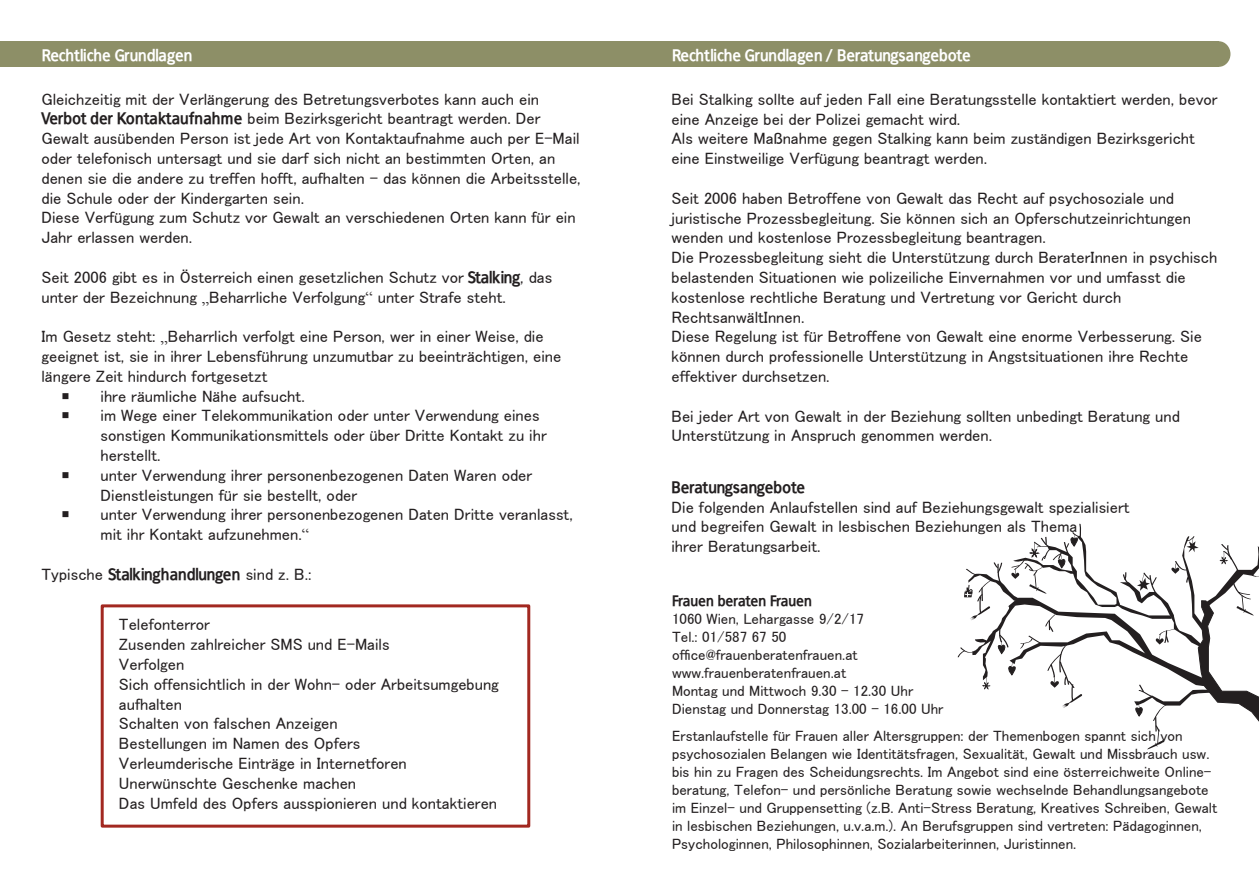
<style>
.page{position:relative;width:1259px;height:893px;background:#fff}
.page>*{position:absolute;margin:0;border:0;box-sizing:border-box;transform-origin:0 0}
.t1{font:16.5px/19.8px "MS P Gothic";color:#231f20}
.t2{font:700 16.5px "Francophil Sans";color:#fff}
.t3{font:700 16.5px "Francophil Sans";letter-spacing:-.035em;color:#231f20}
.t4{font:700 16.5px "Francophil Sans";color:#231f20}
.t5{font:15px/18px "MS P Gothic";color:#231f20}
.t6{font:700 15px "Francophil Sans";color:#231f20}
.s1{font-family:"Francophil Sans";font-weight:700}
.s2{font-family:"Times New Roman"}
.s3{font-family:"MS P Gothic";font-weight:400}
</style>
<div class="page">
<div style="left:101px;top:604px;width:429px;height:224px;background:#fff;border:3px solid #a22820"></div>
<div style="left:0;top:41px;width:1218px;height:26px;background:#8d8f67"></div>
<div style="left:1207px;top:41px;width:23px;height:26px;background:#8d8f67;border-radius:50%"></div>
<svg style="left:957px;top:523px;width:302px;height:227px"></svg>
<p class="t2" style="left:42px;top:45px;width:152px">Rechtliche Grundlagen</p>
<p class="t2" style="left:672px;top:45px;width:300px">Rechtliche Grundlagen / Beratungsangebote</p>
<p class="t1" style="left:41px;top:89px;width:541px">Gleichzeitig mit der Verlängerung des Betretungsverbotes kann auch ein <span class="s1">Verbot der Kontaktaufnahme</span> beim Bezirksgericht beantragt werden. Der Gewalt ausübenden Person ist jede Art von Kontaktaufnahme auch per E-Mail oder telefonisch untersagt und sie darf sich nicht an bestimmten Orten, an denen sie die andere zu treffen hofft, aufhalten - das können die Arbeitsstelle, die Schule oder der Kindergarten sein.<br>Diese Verfügung zum Schutz vor Gewalt an verschiedenen Orten kann für ein Jahr erlassen werden.</p>
<p class="t1" style="left:41px;top:267px;width:512px">Seit 2006 gibt es in Österreich einen gesetzlichen Schutz vor <span class="s1">Stalking</span>, das unter der Bezeichnung <span class="s2">„</span>Beharrliche Verfolgung<span class="s2">“</span> unter Strafe steht.</p>
<p class="t1" style="left:41px;top:326px;width:504px">Im Gesetz steht: <span class="s2">„</span>Beharrlich verfolgt eine Person, wer in einer Weise, die</p>
<p class="t1" style="left:41px;top:346px;width:521px">geeignet ist, sie in ihrer Lebensführung unzumutbar zu beeinträchtigen, eine</p>
<p class="t1" style="left:41px;top:366px;width:227px">längere Zeit hindurch fortgesetzt</p>
<p class="t1" style="left:62px;top:386px;width:10px">￭</p>
<p class="t1" style="left:101px;top:386px;width:206px">ihre räumliche Nähe aufsucht.</p>
<p class="t1" style="left:62px;top:405px;width:10px">￭</p>
<p class="t1" style="left:101px;top:405px;width:448px">im Wege einer Telekommunikation oder unter Verwendung eines sonstigen Kommunikationsmittels oder über Dritte Kontakt zu ihr herstellt.</p>
<p class="t1" style="left:62px;top:465px;width:10px">￭</p>
<p class="t1" style="left:101px;top:465px;width:433px">unter Verwendung ihrer personenbezogenen Daten Waren oder<br>Dienstleistungen für sie bestellt, oder</p>
<p class="t1" style="left:62px;top:504px;width:10px">￭</p>
<p class="t1" style="left:101px;top:504px;width:474px">unter Verwendung ihrer personenbezogenen Daten Dritte veranlasst, mit ihr Kontakt aufzunehmen.<span class="s2">“</span></p>
<p class="t3" style="left:41px;top:564px;width:271px"><span class="s3">Typische</span> Stalkinghandlungen <span class="s3">sind z. B.:</span></p>
<p class="t1" style="left:119px;top:614px;width:381px">Telefonterror<br>Zusenden zahlreicher SMS und E-Mails<br>Verfolgen<br>Sich offensichtlich in der Wohn- oder Arbeitsumgebung aufhalten<br>Schalten von falschen Anzeigen<br>Bestellungen im Namen des Opfers<br>Verleumderische Einträge in Internetforen<br>Unerwünschte Geschenke machen<br>Das Umfeld des Opfers ausspionieren und kontaktieren</p>
<p class="t1" style="left:671px;top:89px;width:548px">Bei Stalking sollte auf jeden Fall eine Beratungsstelle kontaktiert werden, bevor eine Anzeige bei der Polizei gemacht wird.<br>Als weitere Maßnahme gegen Stalking kann beim zuständigen Bezirksgericht eine Einstweilige Verfügung beantragt werden.</p>
<p class="t1" style="left:671px;top:188px;width:547px">Seit 2006 haben Betroffene von Gewalt das Recht auf psychosoziale und juristische Prozessbegleitung. Sie können sich an Opferschutzeinrichtungen wenden und kostenlose Prozessbegleitung beantragen.<br>Die Prozessbegleitung sieht die Unterstützung durch BeraterInnen in psychisch belastenden Situationen wie polizeiliche Einvernahmen vor und umfasst die kostenlose rechtliche Beratung und Vertretung vor Gericht durch RechtsanwältInnen.<br>Diese Regelung ist für Betroffene von Gewalt eine enorme Verbesserung. Sie können durch professionelle Unterstützung in Angstsituationen ihre Rechte effektiver durchsetzen.</p>
<p class="t1" style="left:671px;top:406px;width:510px">Bei jeder Art von Gewalt in der Beziehung sollten unbedingt Beratung und<br>Unterstützung in Anspruch genommen werden.</p>
<p class="t4" style="left:671px;top:477px;width:135px">Beratungsangebote</p>
<p class="t1" style="left:671px;top:497px;width:459px">Die folgenden Anlaufstellen sind auf Beziehungsgewalt spezialisiert und begreifen Gewalt in lesbischen Beziehungen als Thema<br>ihrer Beratungsarbeit.</p>
<p class="t6" style="left:672px;top:591px;width:142px">Frauen beraten Frauen</p>
<p class="t5" style="left:672px;top:609px;width:273px">1060 Wien, Lehargasse 9/2/17<br>Tel.: 01/587 67 50 office@frauenberatenfrauen.at www.frauenberatenfrauen.at<br>Montag und Mittwoch 9.30 - 12.30 Uhr<br>Dienstag und Donnerstag 13.00 - 16.00 Uhr</p>
<p class="t5" style="left:672px;top:726px;width:547px">Erstanlaufstelle für Frauen aller Altersgruppen: der Themenbogen spannt sich von psychosozialen Belangen wie Identitätsfragen, Sexualität, Gewalt und Missbrauch usw. bis hin zu Fragen des Scheidungsrechts. Im Angebot sind eine österreichweite Online&shy;beratung, Telefon- und persönliche Beratung sowie wechselnde Behandlungsangebote im Einzel- und Gruppensetting (z.B. Anti-Stress Beratung, Kreatives Schreiben, Gewalt in lesbischen Beziehungen, u.v.a.m.). An Berufsgruppen sind vertreten: Pädagoginnen, Psychologinnen, Philosophinnen, Sozialarbeiterinnen, Juristinnen.</p>
</div>
